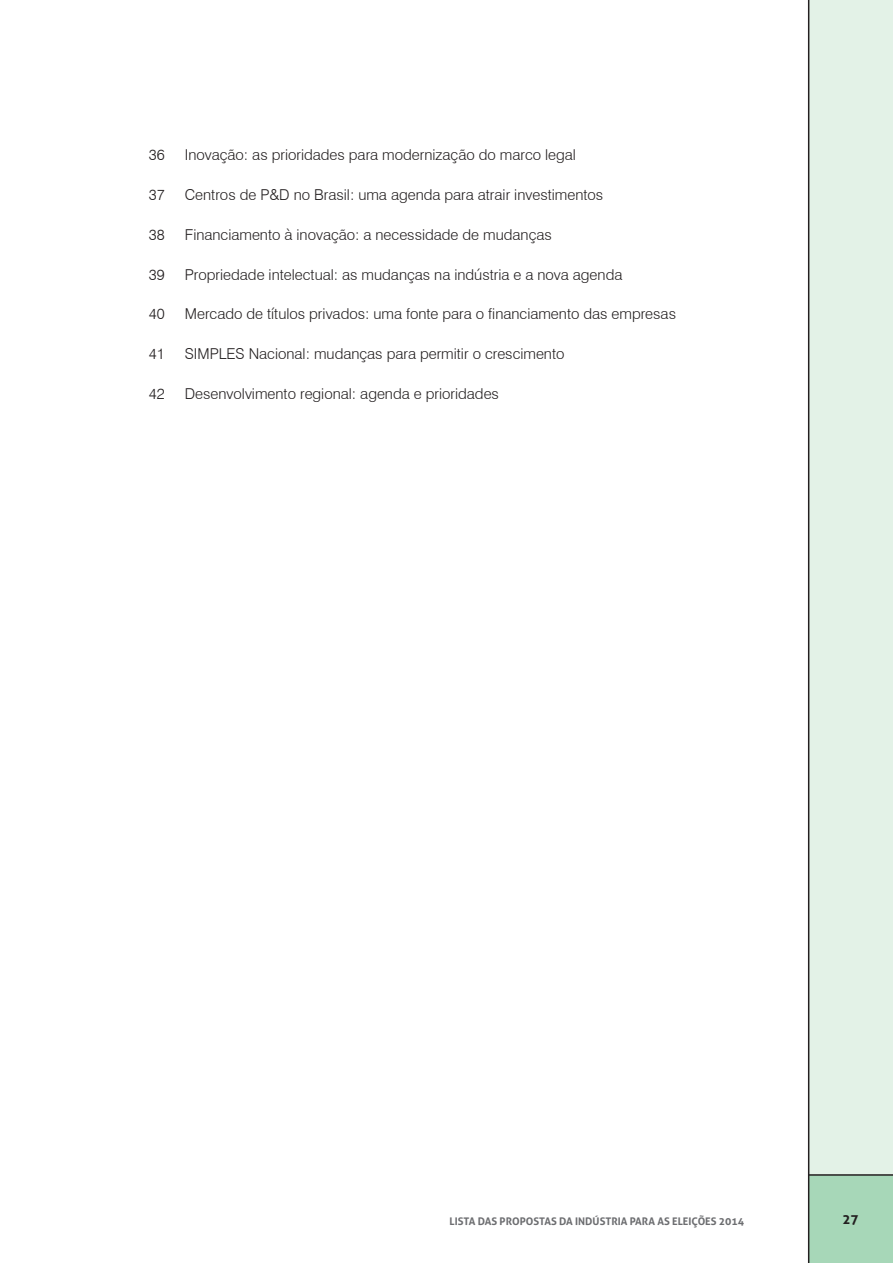
<style>
.page{position:relative;width:893px;height:1263px;background:#fff}
.page>*{position:absolute;margin:0;border:0;box-sizing:border-box;transform-origin:0 0}
.t1{font:300 15px "Swiss 721 BT";color:#231f20}
.t2{font:700 13.5px "Aller";color:#231f20}
.t3{font:700 10.5px "Aller";color:#6c6d70}
</style>
<div class="page">
<div style="left:809px;top:0;width:84px;height:1175px;background:#e3f2e7"></div>
<div style="left:808px;top:1175px;width:85px;height:88px;background:#a7d7b8"></div>
<hr style="left:808px;top:0;width:1px;height:1263px;background:#231f20">
<hr style="left:809px;top:1174px;width:84px;height:2px;background:#231f20">
<p class="t1" style="left:149px;top:146px;width:17px">36</p>
<p class="t1" style="left:185px;top:146px;width:393px">Inovação: as prioridades para modernização do marco legal</p>
<p class="t1" style="left:149px;top:186px;width:17px">37</p>
<p class="t1" style="left:185px;top:186px;width:420px">Centros de P&amp;D no Brasil: uma agenda para atrair investimentos</p>
<p class="t1" style="left:149px;top:225px;width:17px">38</p>
<p class="t1" style="left:185px;top:225px;width:368px">Financiamento à inovação: a necessidade de mudanças</p>
<p class="t1" style="left:149px;top:265px;width:17px">39</p>
<p class="t1" style="left:185px;top:265px;width:439px">Propriedade intelectual: as mudanças na indústria e a nova agenda</p>
<p class="t1" style="left:149px;top:305px;width:17px">40</p>
<p class="t1" style="left:185px;top:305px;width:493px">Mercado de títulos privados: uma fonte para o financiamento das empresas</p>
<p class="t1" style="left:149px;top:345px;width:17px">41</p>
<p class="t1" style="left:185px;top:345px;width:381px">SIMPLES Nacional: mudanças para permitir o crescimento</p>
<p class="t1" style="left:149px;top:384px;width:17px">42</p>
<p class="t1" style="left:185px;top:384px;width:316px">Desenvolvimento regional: agenda e prioridades</p>
<p class="t3" style="left:450px;top:1214px;width:12px">LISTA</p>
<p class="t3" style="left:478px;top:1214px;width:8px">DAS</p>
<p class="t3" style="left:500px;top:1214px;width:246px">PROPOSTAS DA INDÚSTRIA PARA AS ELEIÇÕES 2014</p>
<p class="t2" style="left:842px;top:1211px;width:18px">27</p>
</div>
